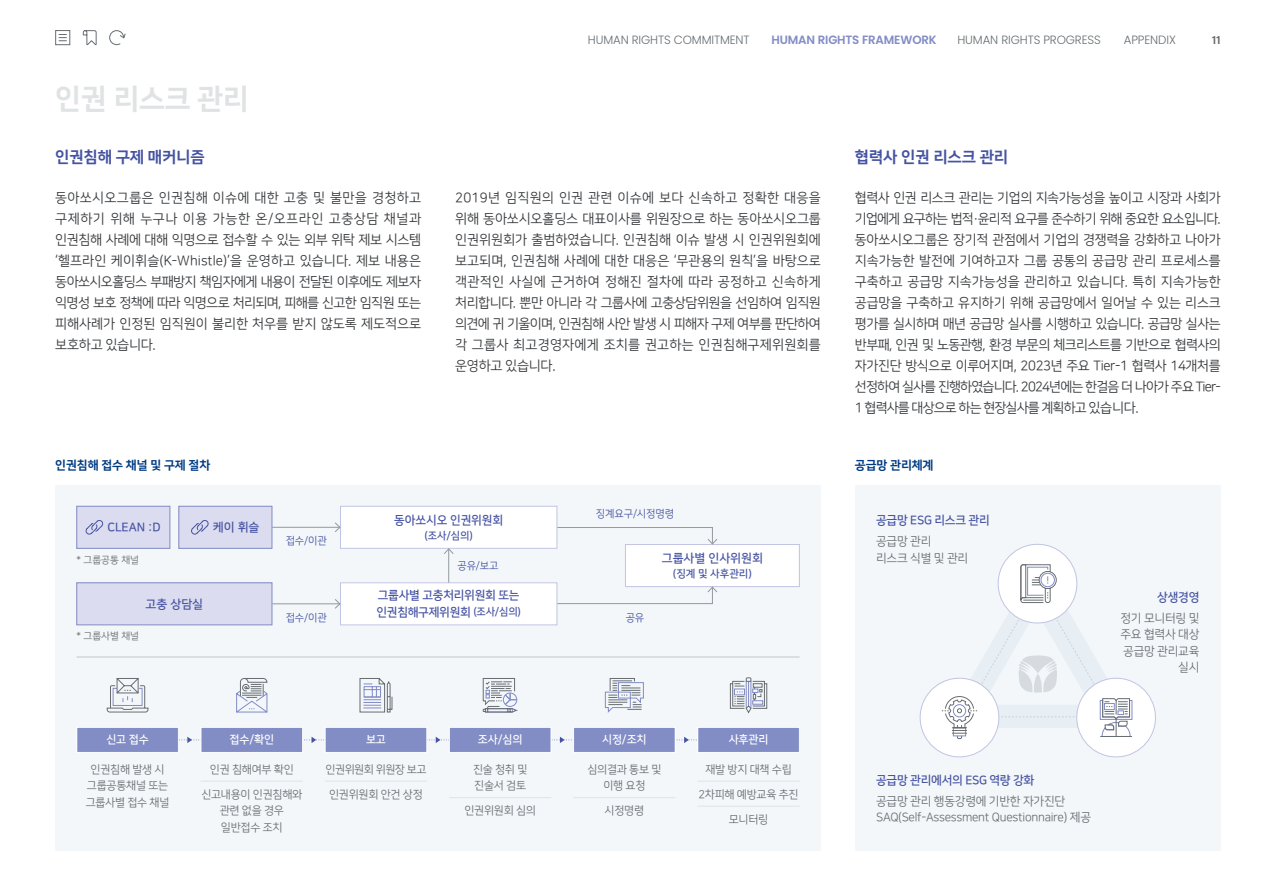
<style>
.page{position:relative;width:1276px;height:893px;background:#fff}
.page>*{position:absolute;margin:0;border:0;box-sizing:border-box;transform-origin:0 0}
.t1{font:28.5px "Nanum Square EB";letter-spacing:-.01em;color:#e0e3e4}
.t2{font:15.75px "Nanum Square EB";letter-spacing:-.01em;color:#4653a2}
.t3{font:13.5px/21px "Nanum Square R";letter-spacing:-.05em;color:#34373a;text-align:justify}
.t4{font:12px/16.5px "Nanum Square R";letter-spacing:-.02em;color:#686d71}
.t5{font:12px/16.5px "Nanum Square B";letter-spacing:-.02em;color:#4653a2}
.t6{font:300 12px "Poppins";letter-spacing:-.01em;color:#686d71}
.t7{font:12px "Nanum Square EB";letter-spacing:-.01em;color:#003b83}
.t8{font:600 12px "Poppins";letter-spacing:-.01em;color:#828cc5}
.t9{font:12px "Nanum Square B";color:#4653a2}
.t10{font:600 12px "Acumin Pro";color:#686d71}
.t11{font:11.25px/16.5px "Nanum Square R";letter-spacing:-.02em;color:#686d71;text-align:center}
.t12{font:11.25px "Nanum Square B";letter-spacing:-.01em;color:#fff}
.t13{font:11.25px "Nanum Square R";letter-spacing:-.04em;color:#686d71}
.t14{font:10.5px "Nanum Square R";letter-spacing:-.01em;color:#4653a2}
.t15{font:10.5px "Nanum Square B";color:#4653a2}
.t16{font:9.75px "Nanum Square R";color:#686d71}
.s1{font-size:10.5px}
</style>
<div class="page">
<div style="left:855px;top:485px;width:365px;height:365px;background:#f3f7fa"></div>
<div style="left:55px;top:485px;width:766px;height:365px;background:#f3f7fa"></div>
<hr style="left:77px;top:657px;width:722px;height:1px;background:#c0c6c9">
<hr style="left:697px;top:781px;width:102px;height:1px;background:#e0e3e4">
<hr style="left:697px;top:806px;width:102px;height:1px;background:#e0e3e4">
<div style="left:698px;top:727px;width:101px;height:25px;background:#828cc5"></div>
<div style="left:697px;top:727px;width:102px;height:26px;border:1px solid #fff"></div>
<hr style="left:573px;top:797px;width:102px;height:1px;background:#e0e3e4">
<div style="left:573px;top:727px;width:102px;height:25px;background:#828cc5"></div>
<div style="left:573px;top:727px;width:102px;height:26px;border:1px solid #fff"></div>
<hr style="left:449px;top:797px;width:102px;height:1px;background:#e0e3e4">
<div style="left:449px;top:727px;width:102px;height:25px;background:#828cc5"></div>
<div style="left:449px;top:727px;width:102px;height:26px;border:1px solid #fff"></div>
<div style="left:77px;top:727px;width:101px;height:25px;background:#828cc5"></div>
<div style="left:77px;top:727px;width:102px;height:26px;border:1px solid #fff"></div>
<hr style="left:201px;top:781px;width:102px;height:1px;background:#e0e3e4">
<div style="left:201px;top:727px;width:102px;height:25px;background:#828cc5"></div>
<div style="left:201px;top:727px;width:102px;height:26px;border:1px solid #fff"></div>
<hr style="left:325px;top:781px;width:102px;height:1px;background:#e0e3e4">
<div style="left:325px;top:727px;width:102px;height:25px;background:#828cc5"></div>
<div style="left:325px;top:727px;width:102px;height:26px;border:1px solid #fff"></div>
<svg style="left:177px;top:737px;width:522px;height:6px"></svg>
<div style="left:77px;top:506px;width:93px;height:42px;background:#dbdcef"></div>
<svg style="left:86px;top:520px;width:17px;height:15px"></svg>
<div style="left:77px;top:506px;width:93px;height:43px;border:1px solid #828cc5"></div>
<div style="left:77px;top:583px;width:195px;height:42px;background:#dbdcef"></div>
<div style="left:77px;top:583px;width:195px;height:42px;border:1px solid #828cc5"></div>
<div style="left:340px;top:506px;width:217px;height:42px;background:#fff"></div>
<div style="left:340px;top:506px;width:217px;height:43px;border:1px solid #c2c4e3"></div>
<div style="left:340px;top:583px;width:217px;height:42px;background:#fff"></div>
<div style="left:340px;top:583px;width:217px;height:42px;border:1px solid #c2c4e3"></div>
<div style="left:179px;top:506px;width:93px;height:42px;background:#dbdcef"></div>
<svg style="left:191px;top:520px;width:17px;height:15px"></svg>
<div style="left:179px;top:506px;width:93px;height:43px;border:1px solid #828cc5"></div>
<hr style="left:272px;top:527px;width:68px;height:1px;background:#929a9f">
<svg style="left:334px;top:522px;width:6px;height:10px"></svg>
<hr style="left:272px;top:604px;width:68px;height:1px;background:#929a9f">
<svg style="left:334px;top:599px;width:6px;height:10px"></svg>
<hr style="left:448px;top:549px;width:1px;height:34px;background:#929a9f">
<svg style="left:443px;top:548px;width:11px;height:6px"></svg>
<div style="left:625px;top:544px;width:174px;height:43px;background:#fff"></div>
<div style="left:625px;top:544px;width:174px;height:43px;border:1px solid #c2c4e3"></div>
<svg style="left:557px;top:527px;width:160px;height:18px"></svg>
<svg style="left:557px;top:586px;width:160px;height:18px"></svg>
<svg style="left:919px;top:544px;width:237px;height:214px"></svg>
<svg style="left:605px;top:678px;width:39px;height:35px"></svg>
<svg style="left:730px;top:677px;width:37px;height:36px"></svg>
<svg style="left:107px;top:678px;width:41px;height:34px"></svg>
<svg style="left:236px;top:678px;width:32px;height:35px"></svg>
<svg style="left:359px;top:678px;width:33px;height:34px"></svg>
<svg style="left:482px;top:678px;width:36px;height:35px"></svg>
<svg style="left:83px;top:30px;width:14px;height:15px"></svg>
<svg style="left:109px;top:30px;width:17px;height:15px"></svg>
<div style="left:55px;top:30px;width:15px;height:15px;border:1px solid #686d71"></div>
<svg style="left:59px;top:34px;width:8px;height:7px"></svg>
<h1 class="t1" style="left:55px;top:84px;width:195px">인권 리스크 관리</h1>
<p class="t6" style="left:588px;top:33px;width:163px">HUMAN RIGHTS COMMITMENT</p>
<p class="t8" style="left:771px;top:33px;width:167px">HUMAN RIGHTS FRAMEWORK</p>
<p class="t6" style="left:957px;top:33px;width:145px">HUMAN RIGHTS PROGRESS</p>
<p class="t6" style="left:1124px;top:33px;width:53px">APPENDIX</p>
<p class="t10" style="left:1211px;top:32px;width:11px">11</p>
<p class="t2" style="left:55px;top:148px;width:151px">인권침해 구제 매커니즘</p>
<p class="t3" style="left:55px;top:187px;width:367px">동아쏘시오그룹은 인권침해 이슈에 대한 고충 및 불만을 경청하고 구제하기 위해 누구나 이용 가능한 온/오프라인 고충상담 채널과 인권침해 사례에 대해 익명으로 접수할 수 있는 외부 위탁 제보 시스템 ‘헬프라인 케이휘슬(K-Whistle)’을 운영하고 있습니다. 제보 내용은 동아쏘시오홀딩스 부패방지 책임자에게 내용이 전달된 이후에도 제보자 익명성 보호 정책에 따라 익명으로 처리되며, 피해를 신고한 임직원 또는 피해사례가 인정된 임직원이 불리한 처우를 받지 않도록 제도적으로 보호하고 있습니다.</p>
<p class="t3" style="left:455px;top:187px;width:367px">2019년 임직원의 인권 관련 이슈에 보다 신속하고 정확한 대응을 위해 동아쏘시오홀딩스 대표이사를 위원장으로 하는 동아쏘시오그룹 인권위원회가 출범하였습니다. 인권침해 이슈 발생 시 인권위원회에 보고되며, 인권침해 사례에 대한 대응은 ‘무관용의 원칙’을 바탕으로 객관적인 사실에 근거하여 정해진 절차에 따라 공정하고 신속하게 처리합니다. 뿐만 아니라 각 그룹사에 고충상담위원을 선임하여 임직원 의견에 귀 기울이며, 인권침해 사안 발생 시 피해자 구제 여부를 판단하여 각 그룹사 최고경영자에게 조치를 권고하는 인권침해구제위원회를 운영하고 있습니다.</p>
<p class="t2" style="left:855px;top:148px;width:155px">협력사 인권 리스크 관리</p>
<p class="t3" style="left:855px;top:187px;width:367px">협력사 인권 리스크 관리는 기업의 지속가능성을 높이고 시장과 사회가 기업에게 요구하는 법적·윤리적 요구를 준수하기 위해 중요한 요소입니다. 동아쏘시오그룹은 장기적 관점에서 기업의 경쟁력을 강화하고 나아가 지속가능한 발전에 기여하고자 그룹 공통의 공급망 관리 프로세스를 구축하고 공급망 지속가능성을 관리하고 있습니다. 특히 지속가능한 공급망을 구축하고 유지하기 위해 공급망에서 일어날 수 있는 리스크 평가를 실시하며 매년 공급망 실사를 시행하고 있습니다. 공급망 실사는 반부패, 인권 및 노동관행, 환경 부문의 체크리스트를 기반으로 협력사의 자가진단 방식으로 이루어지며, 2023년 주요 Tier-1 협력사 14개처를 선정하여 실사를 진행하였습니다. 2024년에는 한걸음 더 나아가 주요 Tier-1 협력사를 대상으로 하는 현장실사를 계획하고 있습니다.</p>
<p class="t7" style="left:55px;top:459px;width:156px">인권침해 접수 채널 및 구제 절차</p>
<p class="t7" style="left:855px;top:459px;width:80px">공급망 관리체계</p>
<p class="t5" style="left:107px;top:519px;width:55px">CLEAN :D</p>
<p class="t16" style="left:77px;top:555px;width:64px">* 그룹공통 채널</p>
<p class="t5" style="left:213px;top:519px;width:48px">케이 휘슬</p>
<p class="t5" style="left:146px;top:596px;width:59px">고충 상담실</p>
<p class="t16" style="left:77px;top:631px;width:64px">* 그룹사별 채널</p>
<p class="t14" style="left:286px;top:536px;width:43px">접수/이관</p>
<p class="t5" style="left:394px;top:512px;width:110px">동아쏘시오 인권위원회</p>
<p class="t15" style="left:424px;top:530px;width:50px">(조사/심의)</p>
<p class="t14" style="left:457px;top:560px;width:43px">공유/보고</p>
<p class="t14" style="left:596px;top:508px;width:80px">징계요구/시정명령</p>
<p class="t9" style="left:662px;top:552px;width:103px">그룹사별 인사위원회</p>
<p class="t15" style="left:673px;top:568px;width:81px">(징계 및 사후관리)</p>
<p class="t5" style="left:376px;top:588px;width:146px">그룹사별 고충처리위원회 또는 인권침해구제위원회 <span class="s1">(조사/심의)</span></p>
<p class="t14" style="left:286px;top:612px;width:43px">접수/이관</p>
<p class="t14" style="left:626px;top:612px;width:20px">공유</p>
<p class="t12" style="left:106px;top:734px;width:44px">신고 접수</p>
<p class="t12" style="left:229px;top:734px;width:46px">접수/확인</p>
<p class="t12" style="left:366px;top:734px;width:21px">보고</p>
<p class="t12" style="left:478px;top:734px;width:46px">조사/심의</p>
<p class="t12" style="left:602px;top:734px;width:46px">시정/조치</p>
<p class="t12" style="left:728px;top:734px;width:41px">사후관리</p>
<p class="t11" style="left:86px;top:761px;width:85px">인권침해 발생 시 그룹공통채널 또는 그룹사별 접수 채널</p>
<p class="t11" style="left:210px;top:761px;width:85px">인권 침해여부 확인</p>
<p class="t11" style="left:201px;top:786px;width:102px">신고내용이 인권침해와 관련 없을 경우 일반접수 조치</p>
<p class="t13" style="left:325px;top:763px;width:102px">인권위원회 위원장 보고</p>
<p class="t11" style="left:329px;top:786px;width:95px">인권위원회 안건 상정</p>
<p class="t11" style="left:473px;top:761px;width:56px;text-align:left">진술 청취 및 진술서 검토</p>
<p class="t11" style="left:464px;top:802px;width:73px">인권위원회 심의</p>
<p class="t11" style="left:587px;top:761px;width:75px">심의결과 통보 및 이행 요청</p>
<p class="t11" style="left:604px;top:802px;width:41px">시정명령</p>
<p class="t11" style="left:705px;top:761px;width:88px">재발 방지 대책 수립</p>
<p class="t11" style="left:698px;top:786px;width:101px">2차피해 예방교육 추진</p>
<p class="t11" style="left:729px;top:811px;width:41px">모니터링</p>
<p class="t5" style="left:876px;top:512px;width:115px">공급망 ESG 리스크 관리</p>
<p class="t4" style="left:876px;top:533px;width:94px">공급망 관리<br>리스크 식별 및 관리</p>
<p class="t5" style="left:1157px;top:589px;width:44px">상생경영</p>
<p class="t4" style="left:1120px;top:610px;width:80px;text-align:right">정기 모니터링 및 주요 협력사 대상 공급망 관리교육 실시</p>
<p class="t5" style="left:876px;top:772px;width:160px">공급망 관리에서의 ESG 역량 강화</p>
<p class="t4" style="left:876px;top:793px;width:216px">공급망 관리 행동강령에 기반한 자가진단<br>SAQ(Self-Assessment Questionnaire) 제공</p>
</div>
